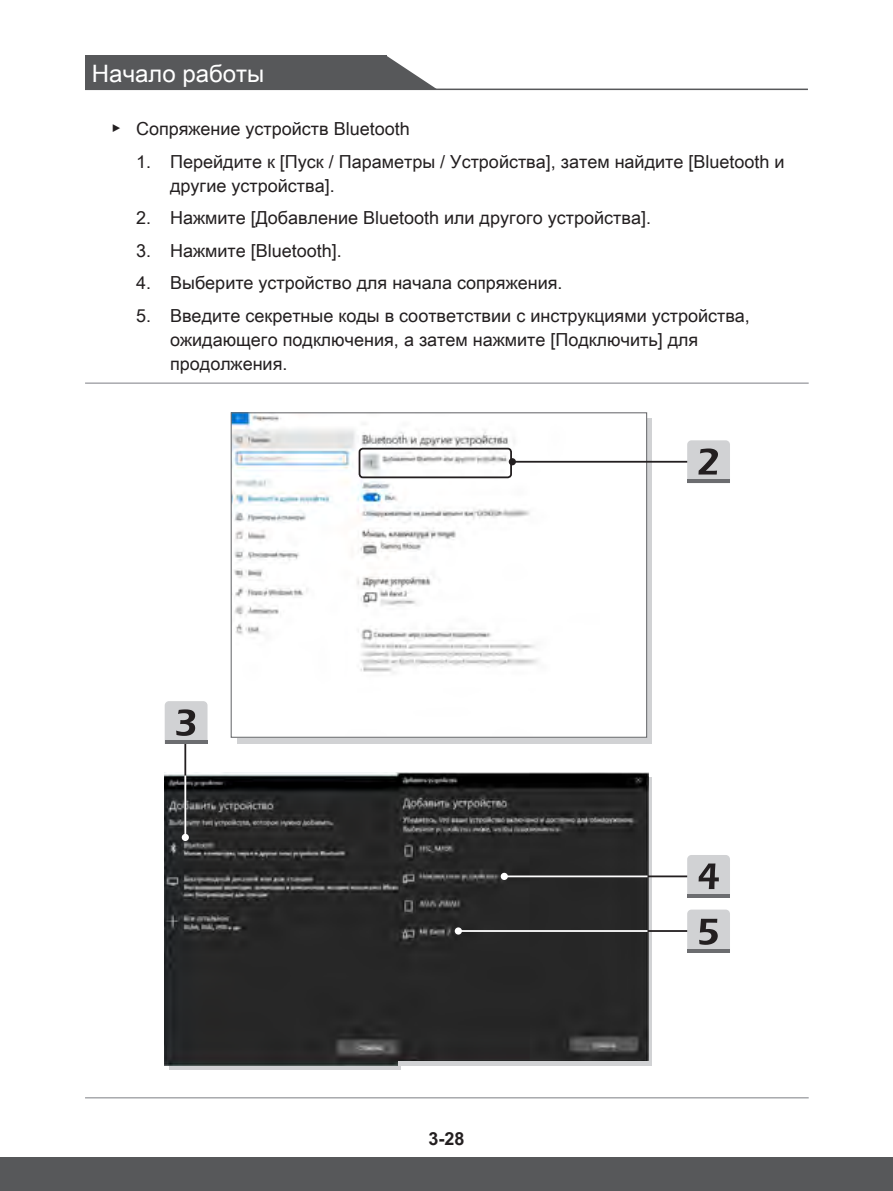
<style>
.page{position:relative;width:893px;height:1191px;background:#fff}
.page>*{position:absolute;margin:0;border:0;box-sizing:border-box;transform-origin:0 0}
.t1{font:24px "Arial Unicode MS";color:#fff}
.t2{font:18px/24px "Arial Unicode MS";color:#231f20}
.t3{font:700 18px "Arial Unicode MS";color:#231f20}
</style>
<div class="page">
<div style="left:85px;top:56px;width:301px;height:34px;background:#57585a"></div>
<svg style="left:386px;top:56px;width:52px;height:33px"></svg>
<hr style="left:85px;top:89px;width:723px;height:1px;background:#57585a">
<div style="left:0;top:1157px;width:893px;height:34px;background:#57585a"></div>
<hr style="left:85px;top:382px;width:724px;height:2px;background:#a8a9ad">
<hr style="left:85px;top:1097px;width:724px;height:1px;background:#a8a9ad">
<img style="left:164px;top:772px;width:484px;height:293px">
<div style="left:398px;top:1061px;width:253px;height:5px;background:#d1d2d4"></div>
<hr style="left:184px;top:716px;width:2px;height:121px;background:#231f20">
<svg style="left:165px;top:701px;width:43px;height:43px;background:#afb0b2"></svg>
<hr style="left:504px;top:875px;width:204px;height:2px;background:#231f20">
<hr style="left:458px;top:930px;width:253px;height:2px;background:#231f20">
<svg style="left:687px;top:855px;width:43px;height:42px;background:#b2b2b4"></svg>
<svg style="left:687px;top:909px;width:43px;height:43px;background:#b2b2b4"></svg>
<div style="left:237px;top:418px;width:415px;height:326px;background:#d1d2d4"></div>
<img style="left:233px;top:414px;width:412px;height:322px">
<div style="left:231px;top:412px;width:416px;height:326px;border:1px solid #6c6d70"></div>
<div style="left:359px;top:448px;width:153px;height:30px;border:2px solid #231f20;border-radius:3px"></div>
<hr style="left:512px;top:461px;width:195px;height:1px;background:#231f20">
<div style="left:509px;top:458px;width:7px;height:7px;background:#231f20;border-radius:50%"></div>
<svg style="left:687px;top:440px;width:43px;height:43px;background:#b0b0b2"></svg>
<hr style="left:184px;top:775px;width:2px;height:62px;background:#fff">
<div style="left:182px;top:834px;width:7px;height:7px;background:#fff;border-radius:50%"></div>
<hr style="left:458px;top:930px;width:189px;height:2px;background:#fff">
<div style="left:455px;top:927px;width:7px;height:7px;background:#fff;border-radius:50%"></div>
<hr style="left:504px;top:875px;width:143px;height:2px;background:#fff">
<div style="left:501px;top:872px;width:7px;height:8px;background:#fff;border-radius:50%"></div>
<h1 class="t1" style="left:92px;top:56px;width:174px">Начало работы</h1>
<p class="t2" style="left:111px;top:116px;width:301px">▶ Сопряжение устройств Bluetooth</p>
<p class="t2" style="left:170px;top:149px;width:616px;text-indent:-34px">1. Перейдите к [Пуск / Параметры / Устройства], затем найдите [Bluetooth и другие устройства].</p>
<p class="t2" style="left:136px;top:205px;width:516px">2. Нажмите [Добавление Bluetooth или другого устройства].</p>
<p class="t2" style="left:136px;top:238px;width:207px">3. Нажмите [Bluetooth].</p>
<p class="t2" style="left:136px;top:270px;width:428px">4. Выберите устройство для начала сопряжения.</p>
<p class="t2" style="left:170px;top:303px;width:581px;text-indent:-34px">5. Введите секретные коды в соответствии с инструкциями устройства, ожидающего подключения, а затем нажмите [Подключить] для продолжения.</p>
<p class="t3" style="left:428px;top:1125px;width:38px">3-28</p>
</div>
